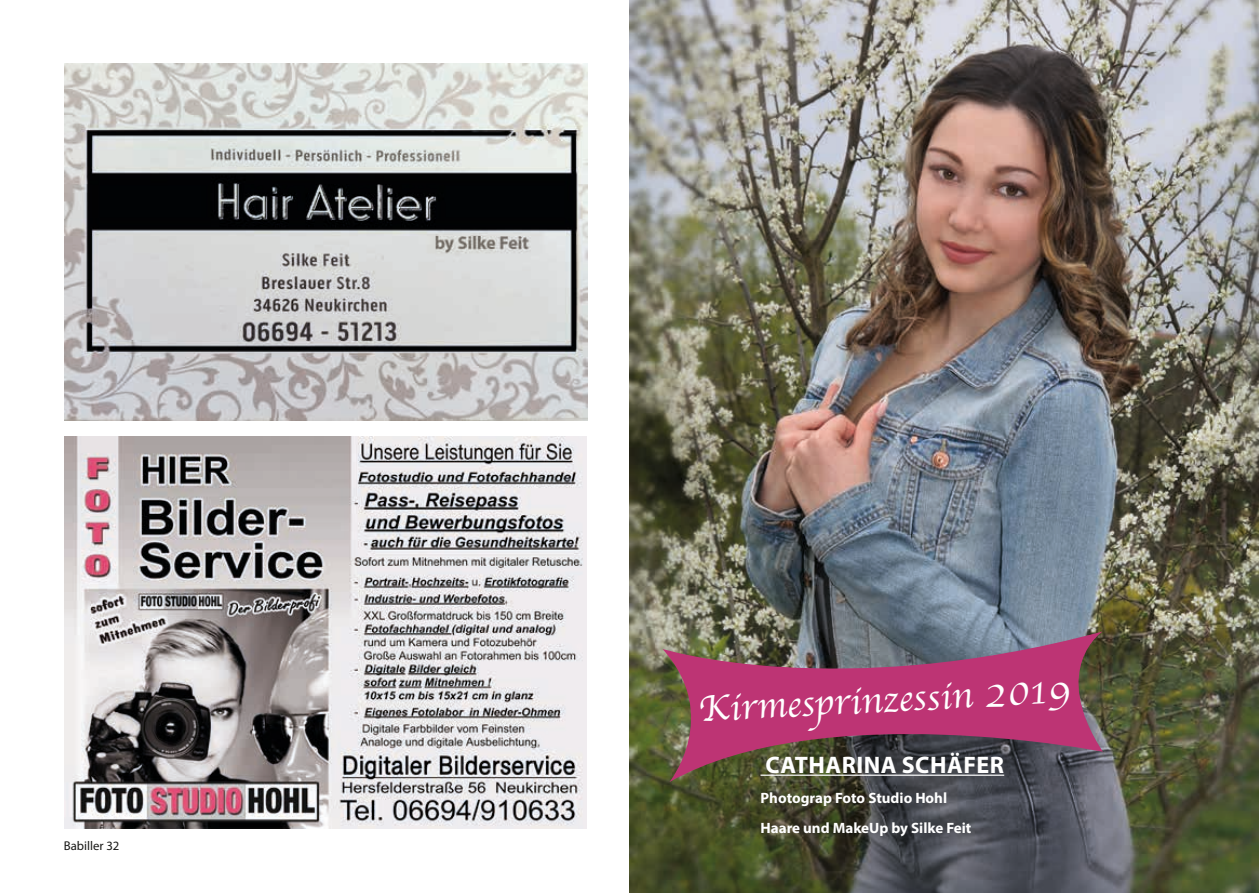
<style>
.page{position:relative;width:1259px;height:893px;background:#fff}
.page>*{position:absolute;margin:0;border:0;box-sizing:border-box;transform-origin:0 0}
.t1{font:38.4px "Apple Chancery";color:#fff}
.t2{font:700 24px "Myriad Pro";letter-spacing:.02em;color:#fff}
.t3{font:700 15px/30px "Myriad Pro";color:#fff}
.t4{font:12.75px "Myriad Pro";color:#181816}
.s1{font-size:42.15px}
</style>
<div class="page">
<img style="left:629px;top:0;width:630px;height:893px">
<svg style="left:662px;top:631px;width:441px;height:151px;background:#894763"></svg>
<hr style="left:760px;top:775px;width:244px;height:1px;background:#fff">
<img style="left:64px;top:437px;width:523px;height:391px">
<img style="left:64px;top:64px;width:523px;height:357px">
<p class="t4" style="left:64px;top:838px;width:57px">Babiller 32</p>
<h1 class="t1" style="left:697px;top:679px;width:374px;rotate:-3deg">Kirmesprinzessin <span class="s1">2019</span></h1>
<h2 class="t2" style="left:765px;top:749px;width:240px">CATHARINA SCHÄFER</h2>
<p class="t3" style="left:760px;top:782px;width:212px">Photograp Foto Studio Hohl<br>Haare und MakeUp by Silke Feit</p>
</div>
